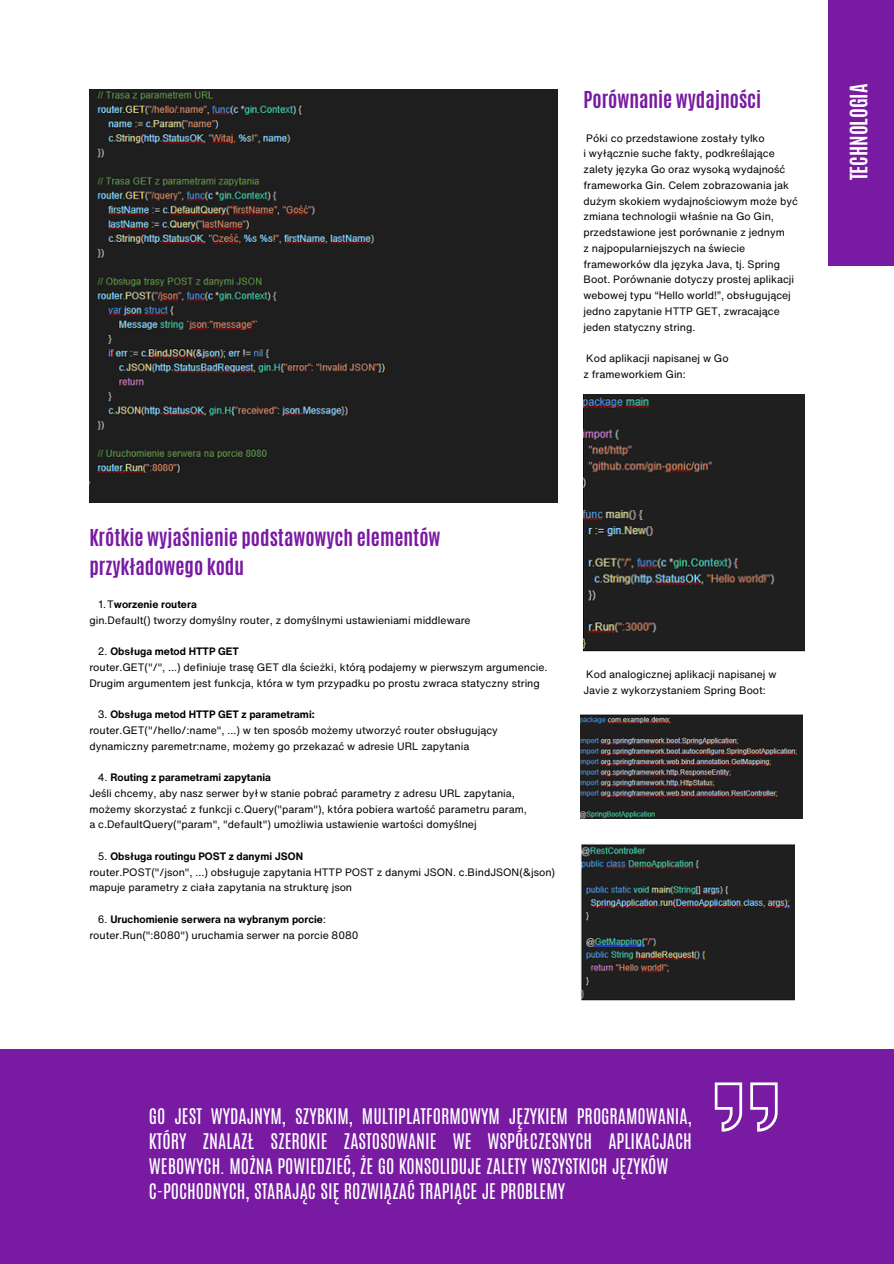
<style>
.page{position:relative;width:894px;height:1264px;background:#fff}
.page>*{position:absolute;margin:0;border:0;box-sizing:border-box;transform-origin:0 0}
.t1{font:700 20.1px "Antonio";color:#fff}
.t2{font:700 19.5px/29px "Antonio";color:#781aa2}
.t3{font:18px/24.8px "Antonio";color:#fff}
.t4{font:10.5px/15.8px "Helvetica Now Text";color:#000}
.t5{font:700 10.5px "Helvetica Now Text";color:#000}
.s1{font-weight:400}
</style>
<div class="page">
<div style="left:0;top:1048px;width:893px;height:215px;background:#781aa2"></div>
<svg style="left:714px;top:1082px;width:63px;height:49px"></svg>
<img style="left:89px;top:89px;width:468px;height:413px">
<img style="left:583px;top:394px;width:221px;height:258px">
<img style="left:580px;top:714px;width:222px;height:105px">
<img style="left:580px;top:844px;width:214px;height:156px">
<div style="left:827px;top:0;width:66px;height:266px;background:#781aa2"></div>
<p class="t2" style="left:583px;top:86px;width:179px">Porównanie wydajności</p>
<p class="t4" style="left:586px;top:130px;width:180px">Póki co przedstawione zostały tylko</p>
<p class="t4" style="left:583px;top:145px;width:216px">i wyłącznie suche fakty, podkreślające zalety języka Go oraz wysoką wydajność frameworka Gin. Celem zobrazowania jak dużym skokiem wydajnościowym może być zmiana technologii właśnie na Go Gin, przedstawione jest porównanie z jednym</p>
<p class="t4" style="left:583px;top:240px;width:212px">z najpopularniejszych na świecie frameworków dla języka Java, tj. Spring Boot. Porównanie dotyczy prostej aplikacji webowej typu “Hello world!”, obsługującej jedno zapytanie HTTP GET, zwracające jeden statyczny string.</p>
<p class="t4" style="left:586px;top:350px;width:144px">Kod aplikacji napisanej w Go</p>
<p class="t4" style="left:583px;top:366px;width:104px">z frameworkiem Gin:</p>
<h3 class="t1" style="left:844px;top:180px;width:98px;rotate:-90deg">TECHNOLOGIA</h3>
<p class="t2" style="left:89px;top:523px;width:352px">Krótkie wyjaśnienie podstawowych elementów przykładowego kodu</p>
<p class="t5" style="left:98px;top:596px;width:100px"><span class="s1">1.T</span>worzenie routera</p>
<p class="t4" style="left:89px;top:611px;width:383px">gin.Default() tworzy domyślny router, z domyślnymi ustawieniami middleware</p>
<p class="t5" style="left:98px;top:643px;width:142px"><span class="s1">2.</span> Obsługa metod HTTP GET</p>
<h2 class="t4" style="left:89px;top:659px;width:459px">router.GET("/", ...) definiuje trasę GET dla ścieżki, którą podajemy w pierwszym argumencie.<br>Drugim argumentem jest funkcja, która w tym przypadku po prostu zwraca statyczny string</h2>
<p class="t5" style="left:98px;top:706px;width:218px"><span class="s1">3.</span> Obsługa metod HTTP GET z parametrami:</p>
<p class="t4" style="left:89px;top:722px;width:410px">router.GET("/hello/:name", ...) w ten sposób możemy utworzyć router obsługujący dynamiczny paremetr:name, możemy go przekazać w adresie URL zapytania</p>
<p class="t5" style="left:98px;top:769px;width:174px"><span class="s1">4.</span> Routing z parametrami zapytania</p>
<p class="t4" style="left:89px;top:785px;width:439px">Jeśli chcemy, aby nasz serwer byłw stanie pobrać parametry z adresu URL zapytania, możemy skorzystać z funkcji c.Query("param"), która pobiera wartość parametru param,</p>
<p class="t4" style="left:89px;top:816px;width:389px">a c.DefaultQuery("param", "default") umożliwia ustawienie wartości domyślnej</p>
<p class="t5" style="left:98px;top:848px;width:207px"><span class="s1">5.</span> Obsługa routingu POST z danymi JSON</p>
<p class="t4" style="left:89px;top:863px;width:467px">router.POST("/json", ...) obsługuje zapytania HTTP POST z danymi JSON. c.BindJSON(&amp;json) mapuje parametry z ciała zapytania na strukturę json</p>
<p class="t5" style="left:98px;top:911px;width:229px"><span class="s1">6.</span> Uruchomienie serwera na wybranym porcie<span class="s1">:</span></p>
<h1 class="t4" style="left:89px;top:926px;width:270px">router.Run(":8080") uruchamia serwer na porcie 8080</h1>
<p class="t4" style="left:583px;top:666px;width:194px">Kod analogicznej aplikacji napisanej w<br>Javie z wykorzystaniem Spring Boot:</p>
<p class="t3" style="left:149px;top:1104px;width:544px">GO JEST WYDAJNYM, SZYBKIM, MULTIPLATFORMOWYM JĘZYKIEM PROGRAMOWANIA, KTÓRY ZNALAZŁ SZEROKIE ZASTOSOWANIE WE WSPÓŁCZESNYCH APLIKACJACH WEBOWYCH. MOŻNA POWIEDZIEĆ, ŻE GO KONSOLIDUJE ZALETY WSZYSTKICH JĘZYKÓW C-POCHODNYCH, STARAJĄC SIĘ ROZWIĄZAĆ TRAPIĄCE JE PROBLEMY</p>
</div>
